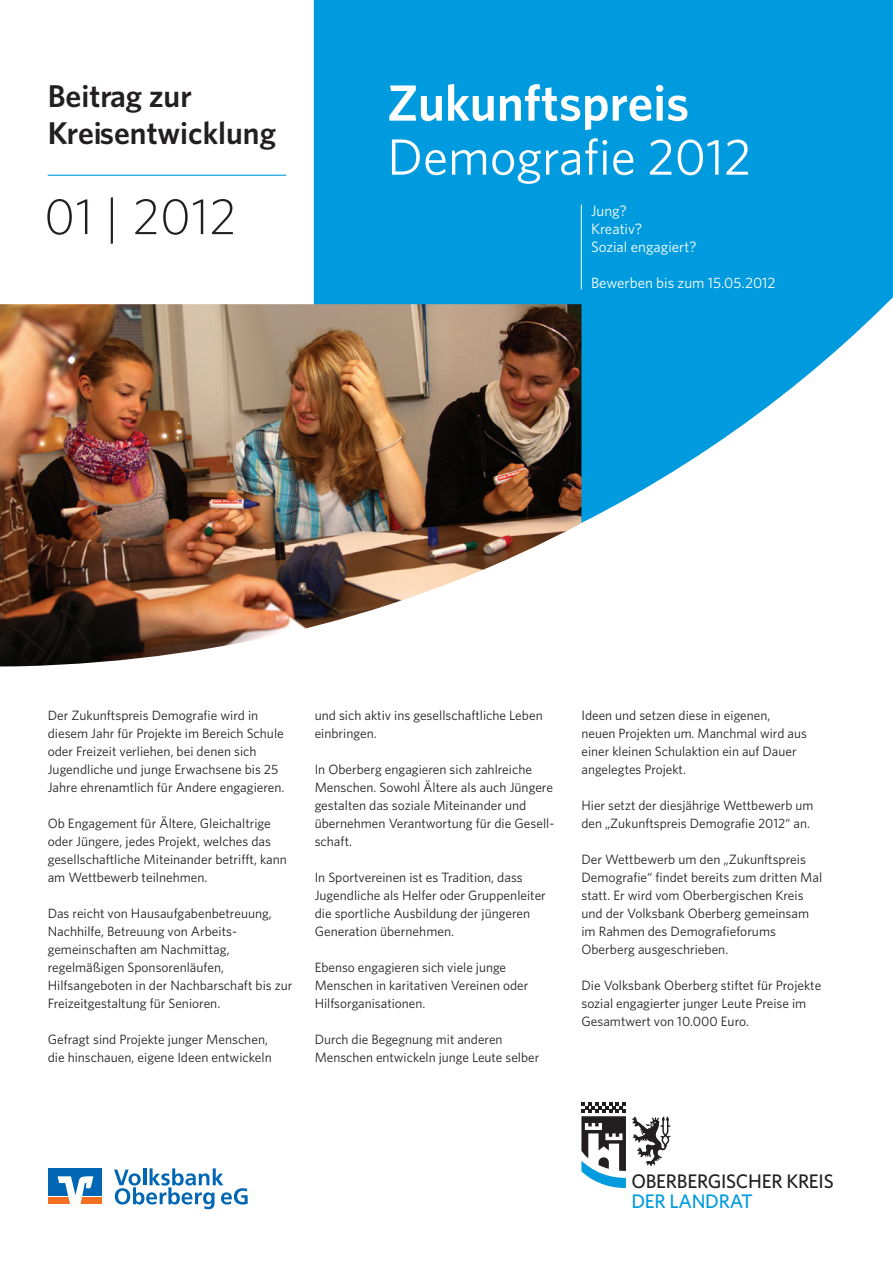
<style>
.page{position:relative;width:893px;height:1263px;background:#fff}
.page>*{position:absolute;margin:0;border:0;box-sizing:border-box;transform-origin:0 0}
.t1{font:51px "Whitney";color:#fff}
.t2{font:600 51px "Whitney";color:#fff}
.t3{font:300 51px "Whitney";color:#231f20}
.t4{font:600 31.5px/36.3px "Whitney";color:#231f20}
.t5{font:500 19.65px "Whitney";letter-spacing:-.015em;color:#231f20}
.t6{font:500 19.65px "Whitney";letter-spacing:-.015em;color:#009bde}
.t7{font:15px/18px "Whitney";color:#fff}
.t8{font:13.5px/18px "Whitney";color:#231f20}
</style>
<div class="page">
<svg style="left:47px;top:0;width:846px;height:524px;fill:#009bde"></svg>
<img style="left:0;top:304px;width:581px;height:362px">
<hr style="left:48px;top:175px;width:238px;height:1px;background:#009bde">
<svg style="left:632px;top:1116px;width:39px;height:50px"></svg>
<svg style="left:581px;top:1102px;width:45px;height:86px"></svg>
<hr style="left:581px;top:205px;width:1px;height:84px;background:#fff">
<svg style="left:48px;top:1168px;width:54px;height:36px"></svg>
<div style="left:49px;top:1168px;width:53px;height:27px;background:#0166b3"></div>
<div style="left:49px;top:1198px;width:53px;height:6px;background:#f36e21"></div>
<svg style="left:58px;top:1176px;width:35px;height:28px"></svg>
<svg style="left:114px;top:1168px;width:134px;height:41px"></svg>
<h2 class="t4" style="left:48px;top:78px;width:230px">Beitrag zur<br>Kreisentwicklung</h2>
<h1 class="t3" style="left:44px;top:185px;width:194px">01 | 2012</h1>
<h1 class="t2" style="left:387px;top:72px;width:303px">Zukunftspreis</h1>
<h1 class="t1" style="left:387px;top:126px;width:365px">Demografie 2012</h1>
<p class="t7" style="left:591px;top:201px;width:107px">Jung?<br>Kreativ?<br>Sozial engagiert?</p>
<p class="t7" style="left:591px;top:273px;width:186px">Bewerben bis zum 15.05.2012</p>
<p class="t8" style="left:48px;top:706px;width:238px">Der Zukunftspreis Demografie wird in diesem Jahr für Projekte im Bereich Schule oder Freizeit verliehen, bei denen sich Jugendliche und junge Erwachsene bis 25<br>Jahre ehrenamtlich für Andere engagieren.</p>
<p class="t8" style="left:48px;top:814px;width:241px">Ob Engagement für Ältere, Gleichaltrige oder Jüngere, jedes Projekt, welches das gesellschaftliche Miteinander betrifft, kann am Wettbewerb teilnehmen.</p>
<p class="t8" style="left:48px;top:904px;width:246px">Das reicht von Hausaufgabenbetreuung, Nachhilfe, Betreuung von Arbeits&shy;gemeinschaften am Nachmittag, regelmäßigen Sponsorenläufen, Hilfsangeboten in der Nachbarschaft bis zur Freizeitgestaltung für Senioren.</p>
<p class="t8" style="left:48px;top:1030px;width:226px">Gefragt sind Projekte junger Menschen, die hinschauen, eigene Ideen entwickeln</p>
<p class="t8" style="left:315px;top:706px;width:230px">und sich aktiv ins gesellschaftliche Leben einbringen.</p>
<p class="t8" style="left:315px;top:760px;width:241px">In Oberberg engagieren sich zahlreiche Menschen. Sowohl Ältere als auch Jüngere gestalten das soziale Miteinander und übernehmen Verantwortung für die Gesell&shy;schaft.</p>
<p class="t8" style="left:315px;top:868px;width:233px">In Sportvereinen ist es Tradition, dass Jugendliche als Helfer oder Gruppenleiter die sportliche Ausbildung der jüngeren Generation übernehmen.</p>
<p class="t8" style="left:315px;top:958px;width:215px">Ebenso engagieren sich viele junge<br>Menschen in karitativen Vereinen oder<br>Hilfsorganisationen.</p>
<p class="t8" style="left:315px;top:1030px;width:226px">Durch die Begegnung mit anderen<br>Menschen entwickeln junge Leute selber</p>
<p class="t8" style="left:581px;top:706px;width:227px">Ideen und setzen diese in eigenen, neuen Projekten um. Manchmal wird aus einer kleinen Schulaktion ein auf Dauer angelegtes Projekt.</p>
<p class="t8" style="left:581px;top:796px;width:234px">Hier setzt der diesjährige Wettbewerb um den „Zukunftspreis Demografie 2012“ an.</p>
<p class="t8" style="left:581px;top:850px;width:242px">Der Wettbewerb um den „Zukunftspreis Demografie“ findet bereits zum dritten Mal statt. Er wird vom Oberbergischen Kreis und der Volksbank Oberberg gemeinsam im Rahmen des Demografieforums Oberberg ausgeschrieben.</p>
<p class="t8" style="left:581px;top:976px;width:241px">Die Volksbank Oberberg stiftet für Projekte sozial engagierter junger Leute Preise im<br>Gesamtwert von 10.000 Euro.</p>
<h3 class="t5" style="left:631px;top:1169px;width:204px">OBERBERGISCHER KREIS</h3>
<h3 class="t6" style="left:631px;top:1189px;width:123px">DER LANDRAT</h3>
</div>
